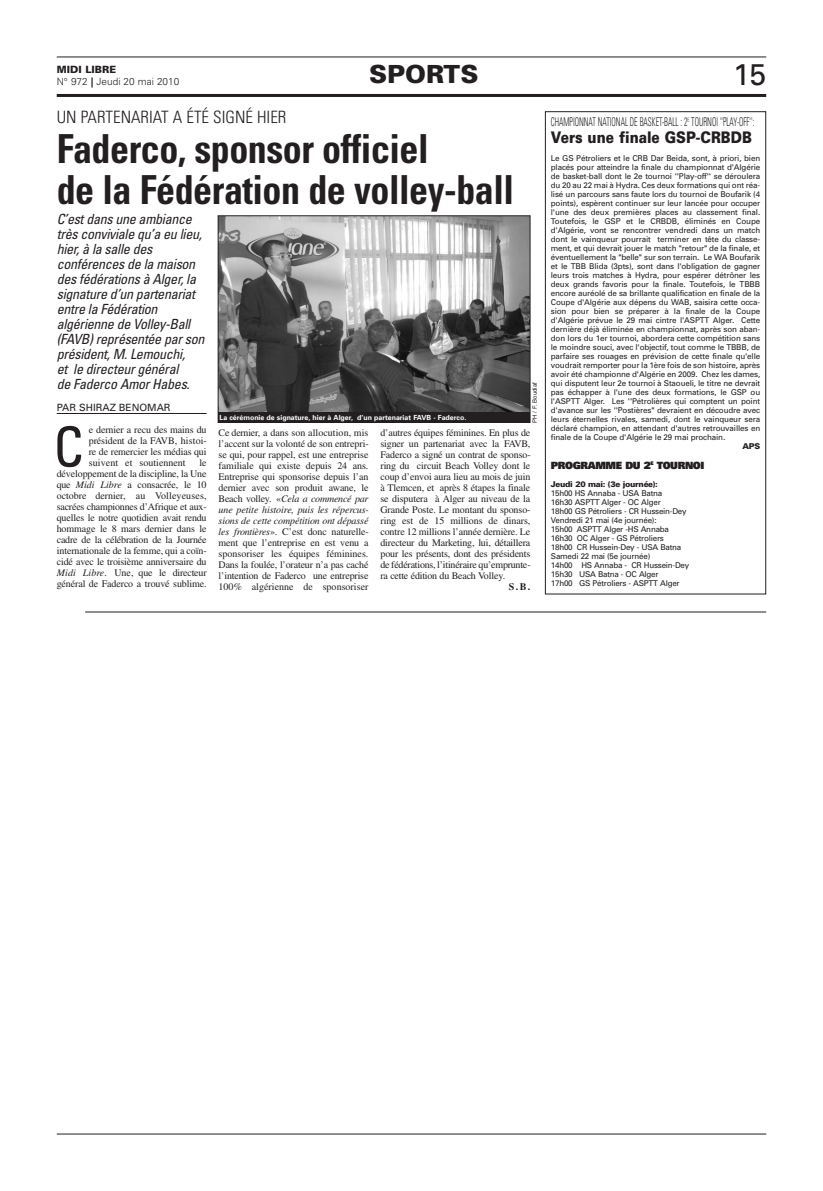
<style>
.page{position:relative;width:823px;height:1191px;background:#fff}
.page>*{position:absolute;margin:0;border:0;box-sizing:border-box;transform-origin:0 0}
.t1{font:condensed 54.8px "Univers";color:#231f20}
.t2{font:700 condensed 40px/40px "Univers";letter-spacing:-.015em;color:#231f20;scale:.95 1}
.t3{font:30px "Univers";color:#231f20}
.t4{font:900 25px "Univers";color:#231f20}
.t5{font:300 condensed 17px "Univers";color:#231f20}
.t6{font:900 16px "Univers";color:#231f20;scale:.85 1}
.t7{font:italic condensed 14px/15px "Univers";letter-spacing:-.02em;color:#231f20}
.t8{font:300 condensed 12px "Univers";color:#231f20;scale:.65 1}
.t9{font:10px/11px "Times";letter-spacing:-.015em;color:#231f20;text-align:justify}
.t10{font:300 10px/12.2px "Univers";color:#231f20}
.t11{font:900 10px "Univers";letter-spacing:-.035em;color:#231f20}
.t12{font:10px "Univers";color:#231f20}
.t13{font:700 10px "Times";color:#231f20}
.t14{font:8px/9px "Univers";letter-spacing:-.03em;color:#231f20;text-align:justify}
.t15{font:900 8px "Univers";letter-spacing:-.035em;color:#231f20}
.t16{font:700 7px "Univers";color:#fff}
.t17{font:6px "Helvetica";color:#231f20}
.s1{font-weight:900}
.s2{font-style:italic}
</style>
<div class="page">
<hr style="left:57px;top:57px;width:708px;height:1px;background:#231f20">
<hr style="left:57px;top:1133px;width:708px;height:1px;background:#231f20">
<hr style="left:57px;top:94px;width:708px;height:3px;background:#231f20">
<hr style="left:85px;top:611px;width:680px;height:1px;background:#231f20">
<hr style="left:57px;top:413px;width:149px;height:1px;background:#231f20">
<img style="left:220px;top:217px;width:308px;height:195px">
<div style="left:218px;top:215px;width:312px;height:207px;border:1px solid #231f20"></div>
<div style="left:544px;top:111px;width:221px;height:483px;border:1px solid #231f20"></div>
<div style="left:218px;top:412px;width:312px;height:11px;background:#231f20"></div>
<p class="t10" style="left:57px;top:64px;width:124px"><span class="s1">MIDI LIBRE<br></span>N° 972 <span class="s1">|</span> Jeudi 20 mai 2010</p>
<h3 class="t4" style="left:369px;top:65px;width:111px">SPORTS</h3>
<h3 class="t3" style="left:732px;top:63px;width:35px">15</h3>
<h3 class="t5" style="left:57px;top:111px;width:231px">UN PARTENARIAT A ÉTÉ SIGNÉ HIER</h3>
<h2 class="t2" style="left:57px;top:133px;width:482px">Faderco, sponsor officiel<br>de la Fédération de volley-ball</h2>
<p class="t7" style="left:57px;top:213px;width:149px">C’est dans une ambiance très conviviale qu’a eu lieu, hier, à la salle des conférences de la maison des fédérations à Alger, la signature d’un partenariat entre la Fédération algérienne de Volley-Ball (FAVB) représentée par son président, M. Lemouchi,<br>et le directeur général<br>de Faderco Amor Habes.</p>
<p class="t12" style="left:57px;top:404px;width:115px">PAR SHIRAZ BENOMAR</p>
<h1 class="t1" style="left:53px;top:427px;width:32px">C</h1>
<p class="t9" style="left:89px;top:425px;width:119px">e dernier a recu des mains du président de la FAVB, histoi&shy;re de remercier les médias qui suivent et soutiennent</p>
<p class="t17" style="left:532px;top:423px;width:42px;rotate:-90deg">PH / F. Boudiaf</p>
<p class="t16" style="left:219px;top:414px;width:248px">La cérémonie de signature, hier à Alger, d’un partenariat FAVB - Faderco.</p>
<p class="t9" style="left:218px;top:428px;width:152px">Ce dernier, a dans son allocution, mis l’accent sur la volonté de son entrepri&shy;se qui, pour rappel, est une entreprise familiale qui existe depuis 24 ans.<br>Entreprise qui sponsorise depuis l’an dernier avec son produit awane, le Beach volley. «<span class="s2">Cela a commencé par une petite histoire, puis les répercus&shy;sions de cette compétition ont dépassé les frontières</span>». C’est donc naturelle&shy;ment que l’entreprise en est venu a sponsoriser les équipes féminines.<br>Dans la foulée, l’orateur n’a pas caché l’intention de Faderco une entreprise 100% algérienne de sponsoriser</p>
<p class="t9" style="left:380px;top:428px;width:152px">d’autres équipes féminines. En plus de signer un partenariat avec la FAVB, Faderco a signé un contrat de sponso&shy;ring du circuit Beach Volley dont le coup d’envoi aura lieu au mois de juin à Tlemcen, et après 8 étapes la finale se disputera à Alger au niveau de la Grande Poste. Le montant du sponso&shy;ring est de 15 millions de dinars, contre 12 millions l’année dernière. Le directeur du Marketing, lui, détaillera pour les présents, dont des présidents de fédérations, l’itinéraire qu’emprunte&shy;ra cette édition du Beach Volley.</p>
<p class="t9" style="left:57px;top:458px;width:151px;text-indent:142px">le développement de la discipline, la Une que <span class="s2">Midi Libre</span> a consacrée, le 10 octobre dernier, au Volleyeuses, sacrées championnes d’Afrique et aux&shy;quelles le notre quotidien avait rendu hommage le 8 mars dernier dans le cadre de la célébration de la Journée internationale de la femme, qui a coïn&shy;cidé avec le troisième anniversaire du <span class="s2">Midi Libre.</span> Une, que le directeur général de Faderco a trouvé sublime.</p>
<p class="t13" style="left:508px;top:581px;width:23px">S.B.</p>
<h3 class="t8" style="left:550px;top:117px;width:314px">CHAMPIONNAT NATIONAL DE BASKET-BALL : 2<sup>E</sup> TOURNOI ''PLAY-OFF'':</h3>
<h3 class="t6" style="left:550px;top:131px;width:238px">Vers une finale GSP-CRBDB</h3>
<p class="t14" style="left:550px;top:154px;width:211px">Le GS Pétroliers et le CRB Dar Beida, sont, à priori, bien placés pour atteindre la finale du championnat d'Algérie de basket-ball dont le 2e tournoi ''Play-off'' se déroulera du 20 au 22 mai à Hydra. Ces deux formations qui ont réa&shy;lisé un parcours sans faute lors du tournoi de Boufarik (4 points), espèrent continuer sur leur lancée pour occuper l'une des deux premières places au classement final.<br>Toutefois, le GSP et le CRBDB, éliminés en Coupe d'Algérie, vont se rencontrer vendredi dans un match dont le vainqueur pourrait terminer en tête du classe&shy;ment, et qui devrait jouer le match "retour" de la finale, et éventuellement la "belle" sur son terrain. Le WA Boufarik et le TBB Blida (3pts), sont dans l'obligation de gagner leurs trois matches à Hydra, pour espérer détrôner les deux grands favoris pour la finale. Toutefois, le TBBB encore auréolé de sa brillante qualification en finale de la Coupe d'Algérie aux dépens du WAB, saisira cette occa&shy;sion pour bien se préparer à la finale de la Coupe d'Algérie prévue le 29 mai cintre l'ASPTT Alger. Cette dernière déjà éliminée en championnat, après son aban&shy;don lors du 1er tournoi, abordera cette compétition sans le moindre souci, avec l'objectif, tout comme le TBBB, de parfaire ses rouages en prévision de cette finale qu'elle voudrait remporter pour la 1ère fois de son histoire, après avoir été championne d'Algérie en 2009. Chez les dames, qui disputent leur 2e tournoi à Staoueli, le titre ne devrait pas échapper à l'une des deux formations, le GSP ou l'ASPTT Alger. Les ''Pétrolières qui comptent un point d'avance sur les ''Postières" devraient en découdre avec leurs éternelles rivales, samedi, dont le vainqueur sera déclaré champion, en attendant d'autres retrouvailles en finale de la Coupe d'Algérie le 29 mai prochain.</p>
<p class="t15" style="left:742px;top:443px;width:19px">APS</p>
<p class="t11" style="left:550px;top:462px;width:155px">PROGRAMME DU 2<sup>E</sup> TOURNOI</p>
<p class="t15" style="left:550px;top:481px;width:108px">Jeudi 20 mai: (3e journée):</p>
<p class="t14" style="left:550px;top:489px;width:140px;text-align:left">15h00 HS Annaba - USA Batna<br>16h30 ASPTT Alger - OC Alger<br>18h00 GS Pétroliers - CR Hussein-Dey<br>Vendredi 21 mai (4e journée):<br>15h00 ASPTT Alger -HS Annaba<br>16h30 OC Alger - GS Pétroliers<br>18h00 CR Hussein-Dey - USA Batna<br>Samedi 22 mai (5e journée)<br>14h00 HS Annaba - CR Hussein-Dey<br>15h30 USA Batna - OC Alger<br>17h00 GS Pétroliers - ASPTT Alger</p>
</div>
